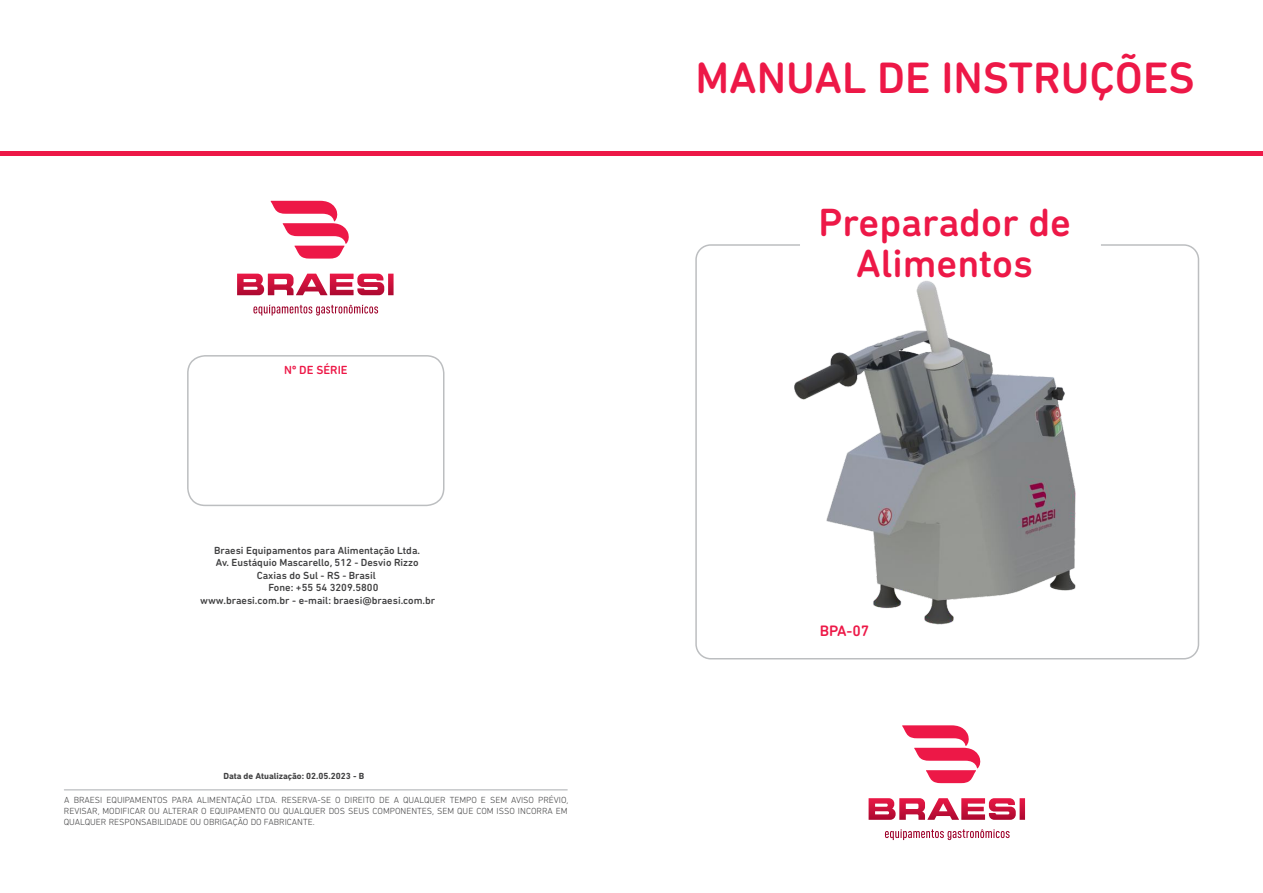
<style>
.page{position:relative;width:1263px;height:893px;background:#fff}
.page>*{position:absolute;margin:0;border:0;box-sizing:border-box;transform-origin:0 0}
.t1{font:500 44.7px "DIN Next Rounded LT Pro";color:#ed1847}
.t2{font:500 40.05px "DIN Next Rounded LT Pro";color:#ed1847}
.t3{font:500 15.45px "DIN Next Rounded LT Pro";color:#ed1847}
.t4{font:500 12px "DIN Next Rounded LT Pro";color:#ed1847}
.t5{font:500 10.5px "DIN Next Rounded LT Pro";color:#414142}
.t6{font:300 9px/10.8px "DIN Next Rounded LT Pro";color:#414142;text-align:justify}
.t7{font:700 9px "DIN Next Rounded LT Pro";color:#414142}
</style>
<div class="page">
<hr style="left:64px;top:789px;width:504px;height:1px;background:#bcbec0">
<svg style="left:187px;top:355px;width:257px;height:151px"></svg>
<hr style="left:0;top:151px;width:631px;height:4px;background:#ed1847">
<svg style="left:237px;top:274px;width:157px;height:21px"></svg>
<svg style="left:253px;top:305px;width:125px;height:11px"></svg>
<svg style="left:271px;top:201px;width:78px;height:58px"></svg>
<hr style="left:631px;top:151px;width:632px;height:4px;background:#ed1847">
<svg style="left:868px;top:798px;width:157px;height:22px"></svg>
<svg style="left:885px;top:829px;width:125px;height:11px"></svg>
<svg style="left:902px;top:725px;width:79px;height:58px"></svg>
<img style="left:696px;top:252px;width:504px;height:408px">
<h3 class="t4" style="left:284px;top:365px;width:65px">Nº DE SÉRIE</h3>
<p class="t5" style="left:214px;top:546px;width:207px">Braesi Equipamentos para Alimentação Ltda.</p>
<p class="t5" style="left:216px;top:558px;width:204px">Av. Eustáquio Mascarello, 512 - Desvio Rizzo</p>
<p class="t5" style="left:257px;top:571px;width:121px">Caxias do Sul - RS - Brasil</p>
<p class="t5" style="left:268px;top:583px;width:112px">Fone: +55 54 3209.5800</p>
<p class="t5" style="left:200px;top:596px;width:237px">www.braesi.com.br - e-mail: braesi@braesi.com.br</p>
<p class="t7" style="left:223px;top:772px;width:142px">Data de Atualização: 02.05.2023 - B</p>
<p class="t6" style="left:64px;top:796px;width:506px">A BRAESI EQUIPAMENTOS PARA ALIMENTAÇÃO LTDA. RESERVA-SE O DIREITO DE A QUALQUER TEMPO E SEM AVISO PRÉVIO, REVISAR, MODIFICAR OU ALTERAR O EQUIPAMENTO OU QUALQUER DOS SEUS COMPONENTES, SEM QUE COM ISSO INCORRA EM QUALQUER RESPONSABILIDADE OU OBRIGAÇÃO DO FABRICANTE.</p>
<h1 class="t1" style="left:695px;top:60px;width:501px">MANUAL DE INSTRUÇÕES</h1>
<h2 class="t2" style="left:818px;top:206px;width:254px">Preparador de</h2>
<h2 class="t2" style="left:856px;top:246px;width:179px">Alimentos</h2>
<h3 class="t3" style="left:820px;top:624px;width:51px">BPA-07</h3>
</div>
